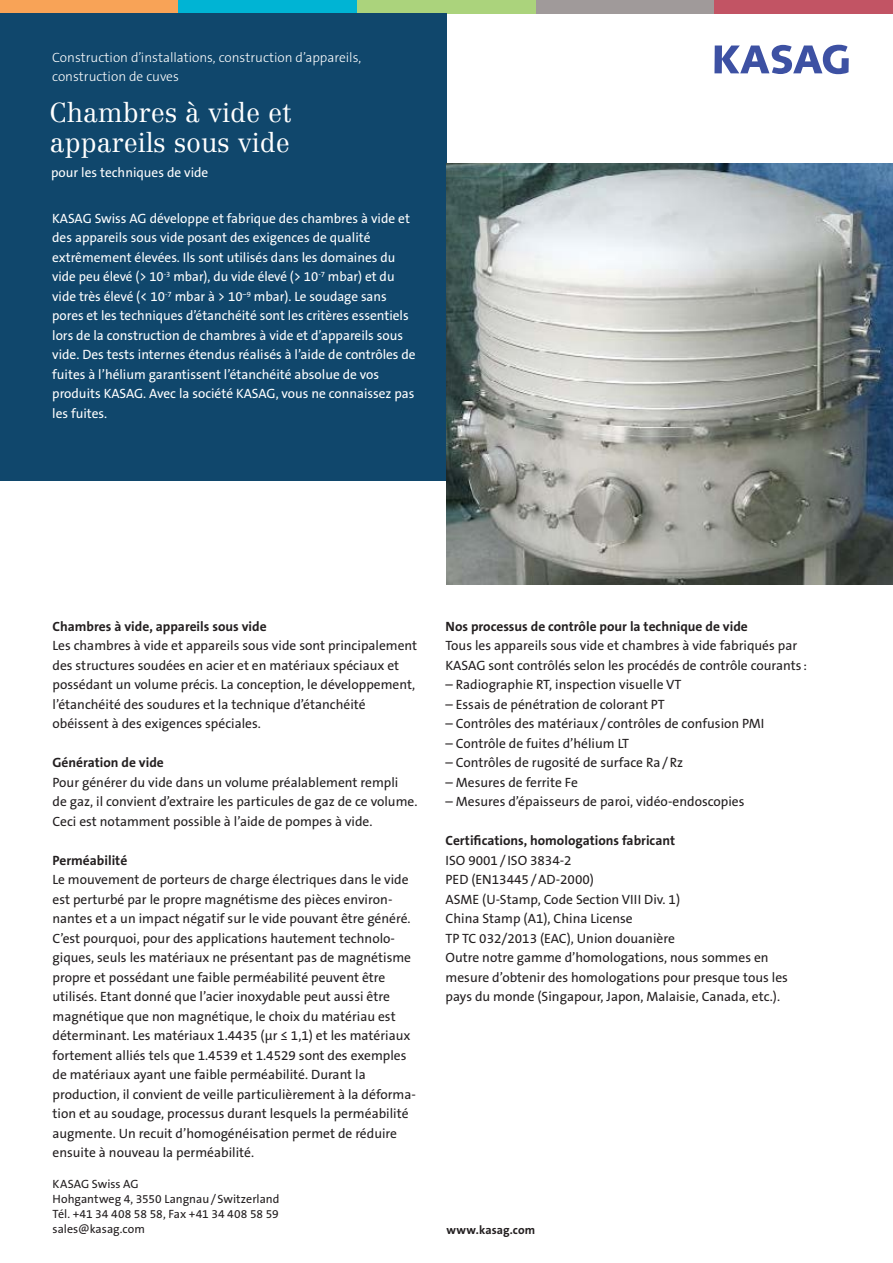
<style>
.page{position:relative;width:893px;height:1263px;background:#fff}
.page>*{position:absolute;margin:0;border:0;box-sizing:border-box;transform-origin:0 0}
.t1{font:300 27px/30px "Centennial";color:#fff}
.t2{font:13.5px/19.5px "The Sans B W5 Plain";color:#231f20}
.t3{font:13.5px/19.5px "The Sans B W5 Plain";color:#fff}
.t4{font:700 13.5px "The Sans B W7";color:#231f20}
.t5{font:300 13.5px/19.5px "The Sans B W3";color:#fff}
.t6{font:12px/15px "The Sans B W5 Plain";letter-spacing:.005em;color:#231f20}
.t7{font:700 12px "The Sans B W7";letter-spacing:.01em;color:#231f20}
</style>
<div class="page">
<svg style="left:714px;top:45px;width:135px;height:29px"></svg>
<div style="left:357px;top:0;width:179px;height:14px;background:#abd37c"></div>
<div style="left:536px;top:0;width:178px;height:14px;background:#a09a9a"></div>
<div style="left:714px;top:0;width:179px;height:14px;background:#c25464"></div>
<div style="left:0;top:0;width:179px;height:14px;background:#f8a357"></div>
<div style="left:179px;top:0;width:178px;height:14px;background:#00b4d4"></div>
<div style="left:0;top:14px;width:446px;height:467px;background:#10476c"></div>
<img style="left:446px;top:164px;width:447px;height:421px">
<p class="t5" style="left:52px;top:47px;width:310px">Construction d’installations, construction d’appareils, construction de cuves</p>
<h1 class="t1" style="left:50px;top:98px;width:243px">Chambres à vide et appareils sous vide</h1>
<p class="t3" style="left:51px;top:162px;width:159px">pour les techniques de vide</p>
<p class="t3" style="left:52px;top:209px;width:365px">KASAG Swiss AG développe et fabrique des chambres à vide et des appareils sous vide posant des exigences de qualité extrêmement élevées. Ils sont utilisés dans les domaines du vide peu élevé (&gt; 10<sup>-3</sup> mbar), du vide élevé (&gt; 10<sup>-7</sup> mbar) et du vide très élevé (&lt; 10<sup>-7</sup> mbar à &gt; 10<sup>−9</sup> mbar). Le soudage sans pores et les techniques d’étanchéité sont les critères essentiels lors de la construction de chambres à vide et d’appareils sous vide. Des tests internes étendus réalisés à l’aide de contrôles de fuites à l’hélium garantissent l’étanchéité absolue de vos produits KASAG. Avec la société KASAG, vous ne connaissez pas les fuites.</p>
<p class="t4" style="left:53px;top:618px;width:216px">Chambres à vide, appareils sous vide</p>
<p class="t2" style="left:53px;top:636px;width:366px">Les chambres à vide et appareils sous vide sont principalement des structures soudées en acier et en matériaux spéciaux et possédant un volume précis. La conception, le développement, l’étanchéité des soudures et la technique d’étanchéité obéissent à des exigences spéciales.</p>
<p class="t4" style="left:53px;top:754px;width:113px">Génération de vide</p>
<p class="t2" style="left:53px;top:773px;width:366px">Pour générer du vide dans un volume préalablement rempli<br>de gaz, il convient d’extraire les particules de gaz de ce volume.<br>Ceci est notamment possible à l’aide de pompes à vide.</p>
<p class="t4" style="left:53px;top:851px;width:76px">Perméabilité</p>
<p class="t2" style="left:53px;top:870px;width:365px">Le mouvement de porteurs de charge électriques dans le vide est perturbé par le propre magnétisme des pièces environ&shy;nantes et a un impact négatif sur le vide pouvant être généré.<br>C’est pourquoi, pour des applications hautement technolo&shy;giques, seuls les matériaux ne présentant pas de magnétisme propre et possédant une faible perméabilité peuvent être utilisés. Etant donné que l’acier inoxydable peut aussi être magnétique que non magnétique, le choix du matériau est déterminant. Les matériaux 1.4435 (μr ≤ 1,1) et les matériaux fortement alliés tels que 1.4539 et 1.4529 sont des exemples de matériaux ayant une faible perméabilité. Durant la production, il convient de veille particulièrement à la déforma&shy;tion et au soudage, processus durant lesquels la perméabilité augmente. Un recuit d’homogénéisation permet de réduire ensuite à nouveau la perméabilité.</p>
<p class="t6" style="left:53px;top:1176px;width:229px">KASAG Swiss AG<br>Hohgantweg 4, 3550 Langnau/Switzerland<br>Tél. +41 34 408 58 58, Fax +41 34 408 58 59 sales@kasag.com</p>
<p class="t4" style="left:446px;top:617px;width:304px">Nos processus de contrôle pour la technique de vide</p>
<p class="t2" style="left:446px;top:636px;width:363px">Tous les appareils sous vide et chambres à vide fabriqués par<br>KASAG sont contrôlés selon les procédés de contrôle courants :</p>
<p class="t2" style="left:446px;top:675px;width:237px">– Radiographie RT, inspection visuelle VT</p>
<p class="t2" style="left:446px;top:694px;width:221px">– Essais de pénétration de colorant PT</p>
<p class="t2" style="left:446px;top:714px;width:320px">– Contrôles des matériaux/ contrôles de confusion PMI</p>
<p class="t2" style="left:446px;top:733px;width:185px">– Contrôle de fuites d’hélium LT</p>
<p class="t2" style="left:446px;top:753px;width:239px">– Contrôles de rugosité de surface Ra/Rz</p>
<p class="t2" style="left:446px;top:772px;width:134px">– Mesures de ferrite Fe</p>
<p class="t2" style="left:446px;top:792px;width:300px">– Mesures d’épaisseurs de paroi, vidéo-endoscopies</p>
<p class="t4" style="left:446px;top:832px;width:231px">Certifications, homologations fabricant</p>
<p class="t2" style="left:446px;top:850px;width:344px">ISO 9001/ ISO 3834-2<br>PED (EN13445/AD-2000)<br>ASME (U-Stamp, Code Section VIII Div. 1)<br>China Stamp (A1), China License<br>TP TC 032/2013 (EAC), Union douanière<br>Outre notre gamme d’homologations, nous sommes en mesure d’obtenir des homologations pour presque tous les pays du monde (Singapour, Japon, Malaisie, Canada, etc.).</p>
<p class="t7" style="left:446px;top:1222px;width:90px">www.kasag.com</p>
</div>
